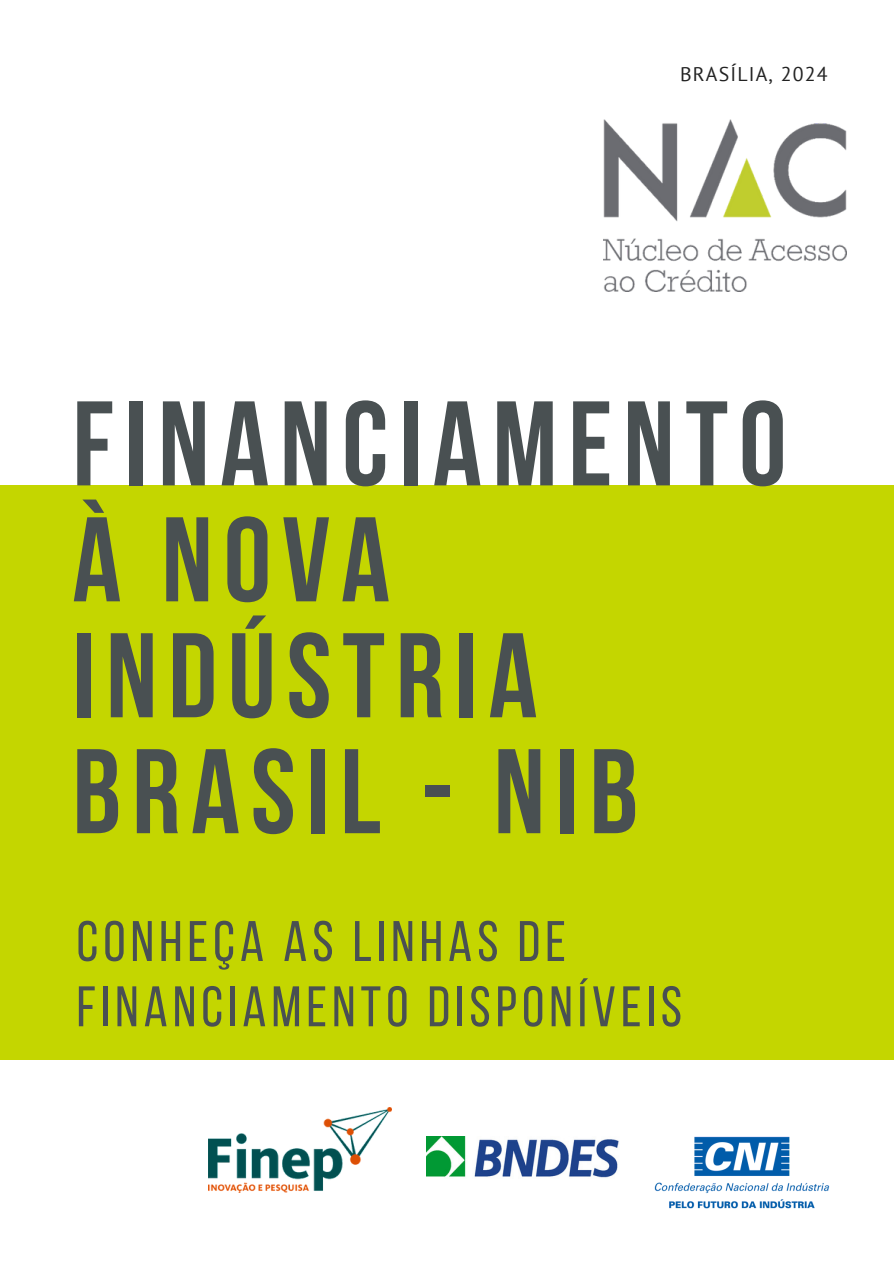
<style>
.page{position:relative;width:894px;height:1264px;background:#fff}
.page>*{position:absolute;margin:0;border:0;box-sizing:border-box;transform-origin:0 0}
.t1{font:700 120px/115.8px "Bebas Neue";letter-spacing:.09em;color:#495052}
.t2{font:57px/65.2px "Bebas Neue";letter-spacing:.09em;color:#495052}
.t3{font:19.8px "PT Sans";letter-spacing:.06em;color:#222}
</style>
<div class="page">
<img style="left:603px;top:119px;width:243px;height:173px">
<div style="left:0;top:485px;width:893px;height:574px;background:#c4d600"></div>
<img style="left:654px;top:1136px;width:175px;height:72px">
<img style="left:426px;top:1136px;width:193px;height:42px">
<img style="left:208px;top:1107px;width:183px;height:85px">
<p class="t3" style="left:680px;top:61px;width:149px">BRASÍLIA, 2024</p>
<p class="t1" style="left:72px;top:397px;width:715px">FINANCIAMENTO<br>À NOVA<br>INDÚSTRIA<br>BRASIL - NIB</p>
<p class="t2" style="left:76px;top:914px;width:606px">CONHEÇA AS LINHAS DE<br>FINANCIAMENTO DISPONÍVEIS</p>
</div>
